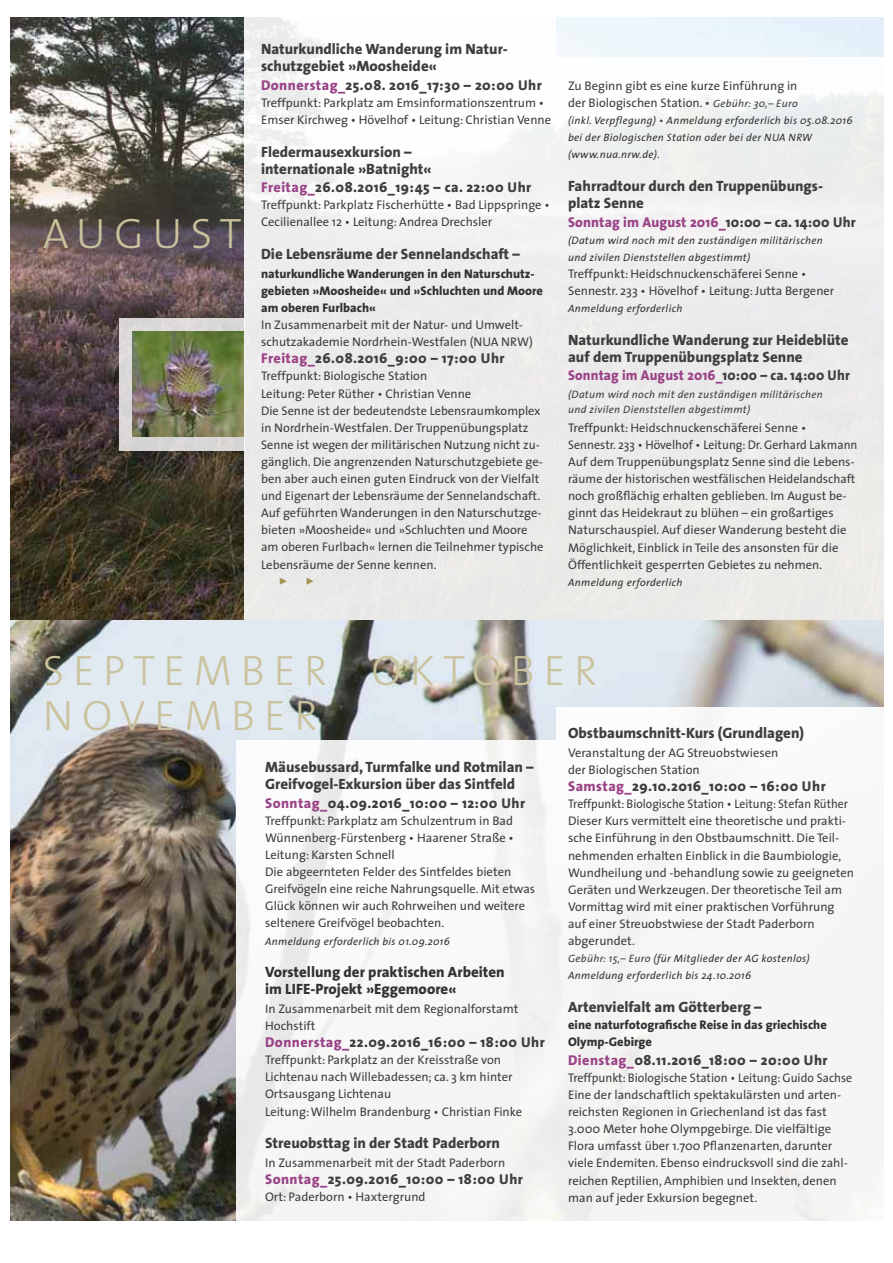
<style>
.page{position:relative;width:893px;height:1263px;background:#fff}
.page>*{position:absolute;margin:0;border:0;box-sizing:border-box;transform-origin:0 0}
.t1{font:300 42.75px/45.6px "The Sans";letter-spacing:.2em;color:#cac29d}
.t2{font:800 15px/17.1px "The Sans";color:#3e3d40}
.t3{font:800 15px/17.1px "The Sans";color:#323234}
.t4{font:800 14.25px "The Sans";letter-spacing:.03em;color:#3e3d40}
.t5{font:800 14.25px "The Sans";letter-spacing:.01em;color:#9a4387}
.t6{font:800 14.25px "The Sans";letter-spacing:.01em;color:#9a4387;scale:.96 1}
.t7{font:12.6px/17.1px "The Sans";color:#3e3d40}
.t8{font:12.6px/17.1px "The Sans";color:#3e3d40;scale:.94 1}
.t9{font:12.6px/17.1px "The Sans";color:#3e3d40;scale:.96 1}
.t10{font:800 12.6px/17.1px "The Sans";color:#323234}
.t11{font:italic 10.65px/17.1px "The Sans";letter-spacing:.03em;color:#323234}
.t12{font:italic 10.65px/15.8px "The Sans";letter-spacing:.03em;color:#3e3d40}
.s1{color:#9a4387}
.s2{font-style:italic;font-size:10.65px}
.s3{font-style:normal;color:#3e3d40}
.s4{color:#3e3d40}
</style>
<div class="page">
<img style="left:11px;top:17px;width:872px;height:604px">
<div style="left:119px;top:318px;width:126px;height:132px;background:#d9d7d7"></div>
<img style="left:132px;top:331px;width:113px;height:105px">
<div style="left:556px;top:57px;width:327px;height:564px;background:linear-gradient(to bottom,#f4f5f6,#e9e7e5)"></div>
<div style="left:245px;top:17px;width:311px;height:604px;background:linear-gradient(to bottom,#fbfbfc,#e6e4e4)"></div>
<img style="left:11px;top:621px;width:872px;height:599px">
<div style="left:237px;top:740px;width:319px;height:480px;background:linear-gradient(to right,#f5f5f6,#f7f6f6)"></div>
<div style="left:556px;top:707px;width:327px;height:513px;background:#f6f5f5"></div>
<svg style="left:280px;top:577px;width:34px;height:7px"></svg>
<h1 class="t1" style="left:43px;top:209px;width:34px">AUGUST</h1>
<p class="t2" style="left:261px;top:40px;width:248px">Naturkundliche Wanderung im Natur&shy;schutzgebiet »Moosheide«</p>
<p class="t4" style="left:261px;top:73px;width:282px"><span class="s1">Donnerstag_</span>25.08. 2016_17:30 – 20:00 Uhr</p>
<p class="t7" style="left:261px;top:94px;width:292px">Treffpunkt: Parkplatz am Emsinformationszentrum •<br>Emser Kirchweg • Hövelhof • Leitung: Christian Venne</p>
<p class="t2" style="left:261px;top:143px;width:172px">Fledermausexkursion – internationale »Batnight«</p>
<p class="t4" style="left:261px;top:175px;width:272px"><span class="s1">Freitag_</span>26.08.2016_19:45 – ca. 22:00 Uhr</p>
<p class="t7" style="left:261px;top:196px;width:290px">Treffpunkt: Parkplatz Fischerhütte • Bad Lippspringe •<br>Cecilienallee 12 • Leitung: Andrea Drechsler</p>
<p class="t2" style="left:261px;top:245px;width:260px">Die Lebensräume der Sennelandschaft –</p>
<p class="t10" style="left:261px;top:265px;width:283px">naturkundliche Wanderungen in den Naturschutz&shy;gebieten »Moosheide« und »Schluchten und Moore am oberen Furlbach«</p>
<p class="t7" style="left:261px;top:316px;width:273px">In Zusammenarbeit mit der Natur- und Umwelt&shy;schutzakademie Nordrhein-Westfalen (NUA NRW)</p>
<p class="t4" style="left:261px;top:346px;width:245px"><span class="s1">Freitag_</span>26.08.2016_9:00 – 17:00 Uhr</p>
<p class="t7" style="left:261px;top:367px;width:284px">Treffpunkt: Biologische Station<br>Leitung: Peter Rüther • Christian Venne<br>Die Senne ist der bedeutendste Lebensraumkomplex in Nordrhein-Westfalen. Der Truppenübungsplatz Senne ist wegen der militärischen Nutzung nicht zu&shy;gänglich. Die angrenzenden Naturschutzgebiete ge&shy;ben aber auch einen guten Eindruck von der Vielfalt und Eigenart der Lebensräume der Sennelandschaft.<br>Auf geführten Wanderungen in den Naturschutzge&shy;bieten »Moosheide« und »Schluchten und Moore am oberen Furlbach« lernen die Teilnehmer typische Lebensräume der Senne kennen.</p>
<p class="t7" style="left:568px;top:77px;width:231px">Zu Beginn gibt es eine kurze Einführung in der Biologischen Station. • <span class="s2">Gebühr: 30,– Euro</span></p>
<p class="t11" style="left:568px;top:111px;width:286px">(inkl. Verpflegung) <span class="s3">•</span> Anmeldung erforderlich bis 05.08.2016 bei der Biologischen Station oder bei der NUA NRW (www.nua.nrw.de).</p>
<p class="t2" style="left:568px;top:177px;width:256px">Fahrradtour durch den Truppenübungs&shy;platz Senne</p>
<p class="t5" style="left:568px;top:210px;width:289px">Sonntag im August 2016_<span class="s4">10:00 – ca. 14:00 Uhr</span></p>
<p class="t11" style="left:568px;top:231px;width:256px">(Datum wird noch mit den zuständigen militärischen und zivilen Dienststellen abgestimmt)</p>
<p class="t7" style="left:568px;top:265px;width:268px">Treffpunkt: Heidschnuckenschäferei Senne •<br>Sennestr. 233 • Hövelhof • Leitung: Jutta Bergener</p>
<p class="t11" style="left:568px;top:300px;width:116px">Anmeldung erforderlich</p>
<p class="t2" style="left:568px;top:331px;width:282px">Naturkundliche Wanderung zur Heideblüte auf dem Truppenübungsplatz Senne</p>
<p class="t6" style="left:568px;top:364px;width:295px">Sonntag im August 2016_<span class="s4">10:00 – ca. 14:00 Uhr</span></p>
<p class="t12" style="left:568px;top:386px;width:256px">(Datum wird noch mit den zuständigen militärischen und zivilen Dienststellen abgestimmt)</p>
<p class="t7" style="left:568px;top:419px;width:291px">Treffpunkt: Heidschnuckenschäferei Senne •<br>Sennestr. 233 • Hövelhof • Leitung: Dr. Gerhard Lakmann Auf dem Truppenübungsplatz Senne sind die Lebens&shy;räume der historischen westfälischen Heidelandschaft noch großflächig erhalten geblieben. Im August be&shy;ginnt das Heidekraut zu blühen – ein großartiges Naturschauspiel. Auf dieser Wanderung besteht die Möglichkeit, Einblick in Teile des ansonsten für die Öffentlichkeit gesperrten Gebietes zu nehmen.</p>
<p class="t11" style="left:568px;top:573px;width:116px">Anmeldung erforderlich</p>
<h1 class="t1" style="left:43px;top:646px;width:556px">S EP TEMB ER OKTOB ER<br>NOV</h1>
<h1 class="t1" style="left:154px;top:691px;width:165px">EMB ER</h1>
<p class="t2" style="left:265px;top:758px;width:270px">Mäusebussard, Turmfalke und Rotmilan –<br>Greifvogel-Exkursion über das Sintfeld</p>
<p class="t4" style="left:265px;top:791px;width:261px"><span class="s1">Sonntag_</span>04.09.2016_10:00 – 12:00 Uhr</p>
<p class="t7" style="left:265px;top:812px;width:272px">Treffpunkt: Parkplatz am Schulzentrum in Bad Wünnenberg-Fürstenberg • Haarener Straße • Leitung: Karsten Schnell<br>Die abgeernteten Felder des Sintfeldes bieten Greifvögeln eine reiche Nahrungsquelle. Mit etwas Glück können wir auch Rohrweihen und weitere seltenere Greifvögel beobachten.</p>
<p class="t11" style="left:265px;top:932px;width:186px">Anmeldung erforderlich bis 01.09.2016</p>
<p class="t3" style="left:265px;top:963px;width:241px">Vorstellung der praktischen Arbeiten im LIFE-Projekt »Eggemoore«</p>
<p class="t7" style="left:265px;top:1000px;width:255px">In Zusammenarbeit mit dem Regionalforstamt<br>Hochstift</p>
<p class="t4" style="left:265px;top:1030px;width:281px"><span class="s1">Donnerstag_</span>22.09.2016_16:00 – 18:00 Uhr</p>
<p class="t7" style="left:265px;top:1051px;width:259px">Treffpunkt: Parkplatz an der Kreisstraße von Lichtenau nach Willebadessen; ca. 3 km hinter Ortsausgang Lichtenau<br>Leitung: Wilhelm Brandenburg • Christian Finke</p>
<p class="t2" style="left:265px;top:1134px;width:236px">Streuobsttag in der Stadt Paderborn</p>
<p class="t7" style="left:265px;top:1154px;width:242px">In Zusammenarbeit mit der Stadt Paderborn</p>
<p class="t4" style="left:265px;top:1167px;width:259px"><span class="s1">Sonntag_</span>25.09.2016_10:00 – 18:00 Uhr</p>
<p class="t7" style="left:265px;top:1188px;width:162px">Ort: Paderborn • Haxtergrund</p>
<p class="t2" style="left:568px;top:724px;width:238px">Obstbaumschnitt-Kurs (Grundlagen)</p>
<p class="t7" style="left:568px;top:744px;width:212px">Veranstaltung der AG Streuobstwiesen der Biologischen Station</p>
<p class="t4" style="left:568px;top:774px;width:259px"><span class="s1">Samstag_</span>29.10.2016_10:00 – 16:00 Uhr</p>
<p class="t8" style="left:568px;top:795px;width:306px">Treffpunkt: Biologische Station • Leitung: Stefan Rüther Dieser Kurs vermittelt eine theoretische und prakti&shy;sche Einführung in den Obstbaumschnitt. Die Teil&shy;nehmenden erhalten Einblick in die Baumbiologie, Wundheilung und -behandlung sowie zu geeigneten Geräten und Werkzeugen. Der theoretische Teil am Vormittag wird mit einer praktischen Vorführung auf einer Streuobstwiese der Stadt Paderborn abgerundet.</p>
<p class="t11" style="left:568px;top:950px;width:243px"><span class="s4">Gebühr: 15,– Euro</span> (für Mitglieder der AG kostenlos)<br>Anmeldung erforderlich bis 24.10.2016</p>
<p class="t2" style="left:568px;top:998px;width:195px">Artenvielfalt am Götterberg –</p>
<p class="t10" style="left:568px;top:1016px;width:260px">eine naturfotografische Reise in das griechische<br>Olymp-Gebirge</p>
<p class="t4" style="left:568px;top:1048px;width:261px"><span class="s1">Dienstag_</span>08.11.2016_18:00 – 20:00 Uhr</p>
<p class="t9" style="left:568px;top:1069px;width:298px">Treffpunkt: Biologische Station • Leitung: Guido Sachse Eine der landschaftlich spektakulärsten und arten&shy;reichsten Regionen in Griechenland ist das fast 3.000 Meter hohe Olympgebirge. Die vielfältige Flora umfasst über 1.700 Pflanzenarten, darunter viele Endemiten. Ebenso eindrucksvoll sind die zahl&shy;reichen Reptilien, Amphibien und Insekten, denen man auf jeder Exkursion begegnet.</p>
</div>
